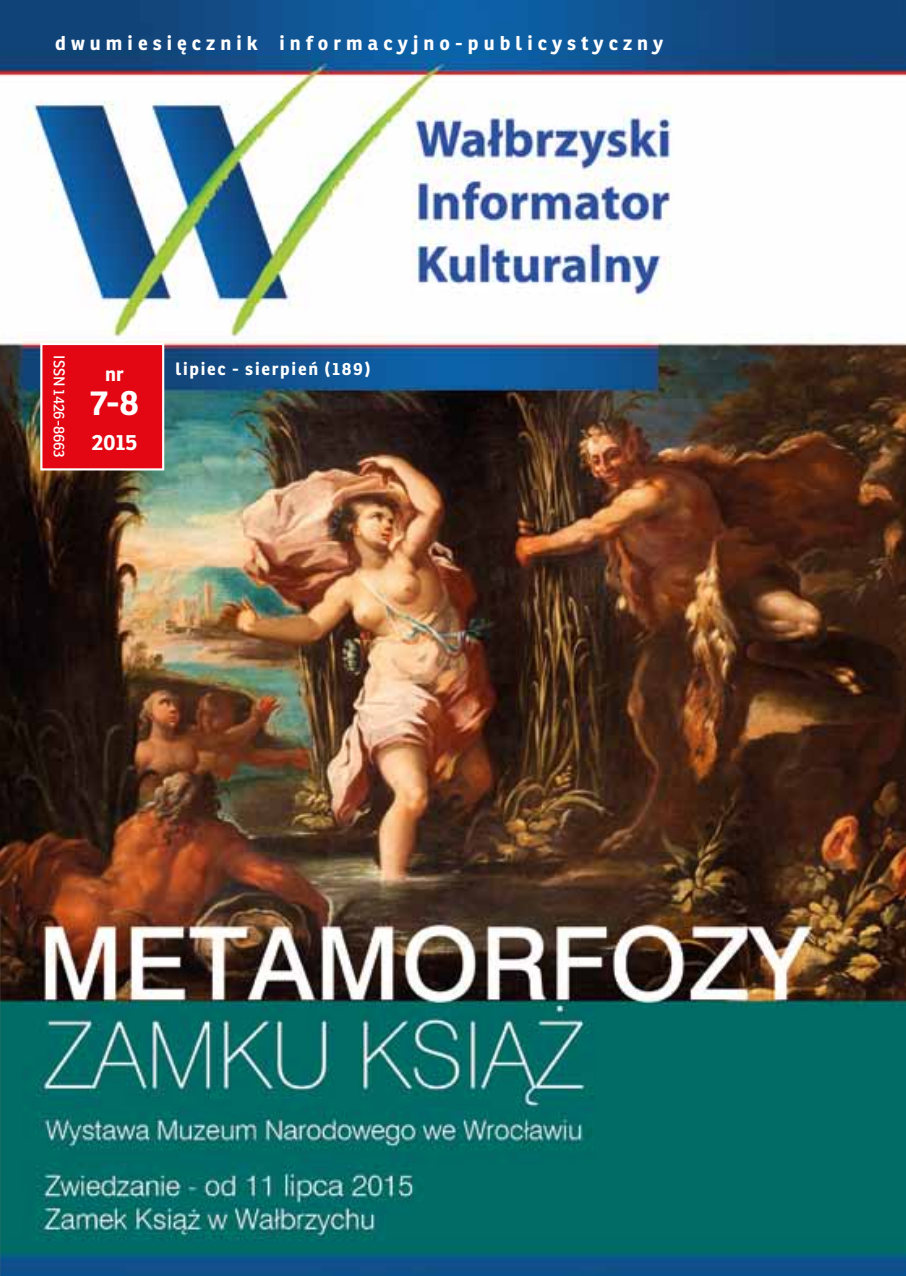
<style>
.page{position:relative;width:906px;height:1276px;background:#fff}
.page>*{position:absolute;margin:0;border:0;box-sizing:border-box;transform-origin:0 0}
.t1{font:700 34.65px "Ronnia";color:#fff}
.t2{font:700 21.6px "Ronnia";color:#fff}
.t3{font:700 19.57px "Ronnia";letter-spacing:.26em;color:#fff}
.t4{font:700 17.32px "Ronnia";letter-spacing:.1em;color:#fff}
.t5{font:15.08px "Ronnia";color:#fff}
</style>
<div class="page">
<img style="left:0;top:0;width:906px;height:1276px">
<div style="left:40px;top:343px;width:124px;height:127px;background:#e30613;border:2px solid #fff"></div>
<img style="left:0;top:905px;width:3px;height:371px">
<p class="t3" style="left:55px;top:31px;width:609px">dwumiesięcznik informacyjno-publicystyczny</p>
<p class="t5" style="left:69px;top:355px;width:104px;rotate:90deg">ISSN 1426-8663</p>
<p class="t3" style="left:105px;top:361px;width:20px">nr</p>
<h1 class="t1" style="left:90px;top:381px;width:50px">7-8</h1>
<p class="t2" style="left:92px;top:429px;width:47px">2015</p>
<p class="t4" style="left:175px;top:357px;width:197px">lipiec - sierpień (189)</p>
</div>
